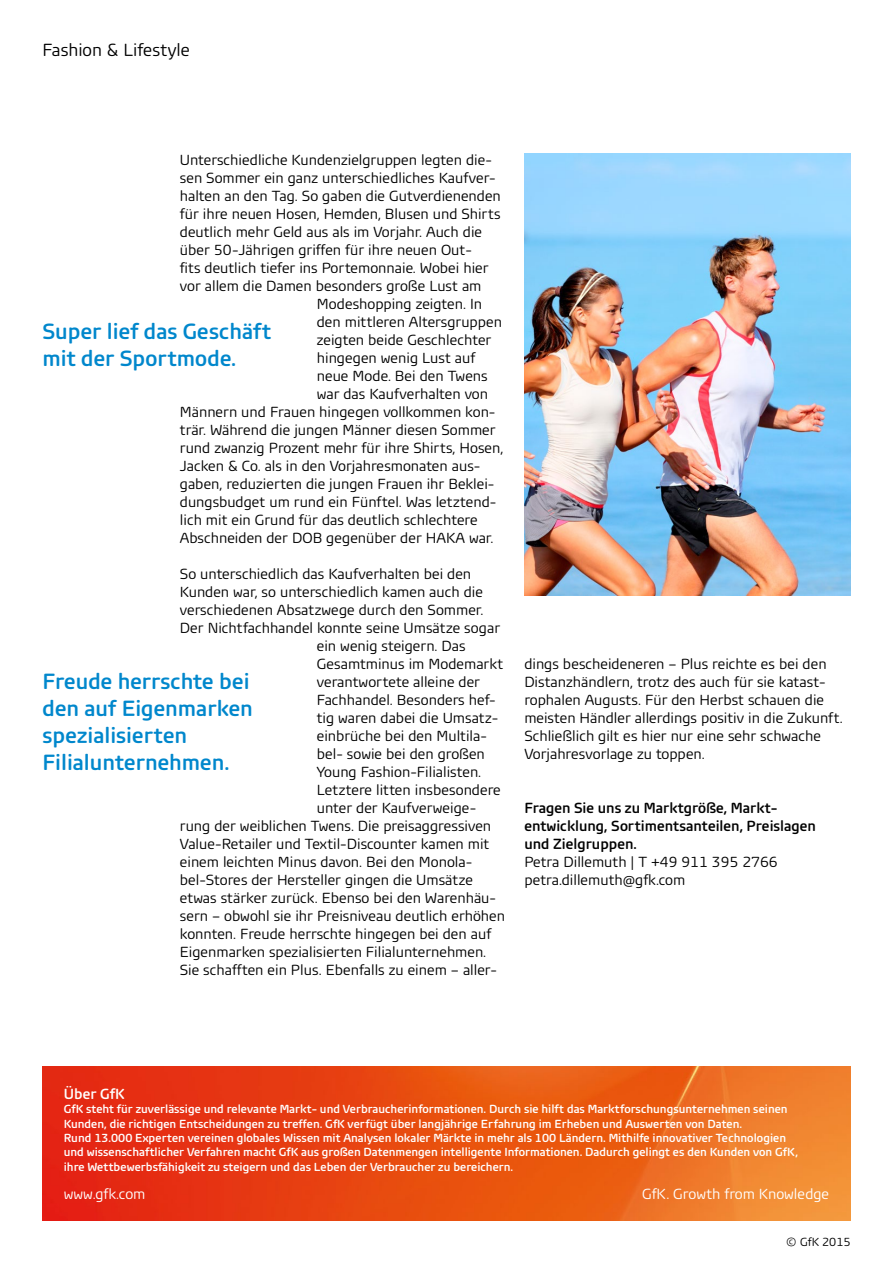
<style>
.page{position:relative;width:893px;height:1263px;background:#fff}
.page>*{position:absolute;margin:0;border:0;box-sizing:border-box;transform-origin:0 0}
.t1{font:700 22.5px/27px "Insightprint";color:#0087cc}
.t2{font:18px "Insightprint";color:#000}
.t3{font:15px/18px "Insightprint";color:#000}
.t4{font:700 15px/18px "Insightprint";color:#000}
.t5{font:15px "Insightprint";color:#fff}
.t6{font:700 15px "Insightprint";color:#fff}
.t7{font:700 12px/14.4px "Insightprint";color:#fff}
.t8{font:12px "Insightprint";color:#000}
</style>
<div class="page">
<img style="left:43px;top:1066px;width:807px;height:154px">
<img style="left:524px;top:153px;width:326px;height:442px">
<p class="t2" style="left:43px;top:39px;width:149px">Fashion &amp; Lifestyle</p>
<p class="t3" style="left:180px;top:150px;width:314px">Unterschiedliche Kundenzielgruppen legten die-</p>
<p class="t3" style="left:180px;top:168px;width:317px">sen Sommer ein ganz unterschiedliches Kaufver-</p>
<p class="t3" style="left:180px;top:186px;width:322px">halten an den Tag. So gaben die Gutverdienenden</p>
<p class="t3" style="left:180px;top:204px;width:322px">für ihre neuen Hosen, Hemden, Blusen und Shirts</p>
<p class="t3" style="left:180px;top:222px;width:304px">deutlich mehr Geld aus als im Vorjahr. Auch die</p>
<p class="t3" style="left:180px;top:240px;width:294px">über 50-Jährigen griffen für ihre neuen Out-</p>
<p class="t3" style="left:180px;top:258px;width:310px">fits deutlich tiefer ins Portemonnaie. Wobei hier</p>
<p class="t3" style="left:180px;top:276px;width:303px">vor allem die Damen besonders große Lust am</p>
<p class="t3" style="left:317px;top:294px;width:167px">Modeshopping zeigten. In</p>
<p class="t3" style="left:317px;top:312px;width:187px">den mittleren Altersgruppen</p>
<p class="t3" style="left:317px;top:330px;width:176px">zeigten beide Geschlechter</p>
<p class="t3" style="left:317px;top:348px;width:160px">hingegen wenig Lust auf</p>
<p class="t3" style="left:317px;top:366px;width:172px">neue Mode. Bei den Twens</p>
<p class="t3" style="left:317px;top:384px;width:173px">war das Kaufverhalten von</p>
<p class="t3" style="left:180px;top:402px;width:317px">Männern und Frauen hingegen vollkommen kon-</p>
<p class="t3" style="left:180px;top:420px;width:317px">trär. Während die jungen Männer diesen Sommer</p>
<p class="t3" style="left:180px;top:438px;width:325px">rund zwanzig Prozent mehr für ihre Shirts, Hosen,</p>
<p class="t3" style="left:180px;top:456px;width:302px">Jacken &amp; Co. als in den Vorjahresmonaten aus-</p>
<p class="t3" style="left:180px;top:474px;width:316px">gaben, reduzierten die jungen Frauen ihr Beklei-</p>
<p class="t3" style="left:180px;top:492px;width:318px">dungsbudget um rund ein Fünftel. Was letztend-</p>
<p class="t3" style="left:180px;top:510px;width:299px">lich mit ein Grund für das deutlich schlechtere</p>
<p class="t3" style="left:180px;top:528px;width:315px">Abschneiden der DOB gegenüber der HAKA war.</p>
<p class="t3" style="left:180px;top:564px;width:293px">So unterschiedlich das Kaufverhalten bei den</p>
<p class="t3" style="left:180px;top:582px;width:305px">Kunden war, so unterschiedlich kamen auch die</p>
<p class="t3" style="left:180px;top:600px;width:305px">verschiedenen Absatzwege durch den Sommer.</p>
<p class="t3" style="left:180px;top:618px;width:322px">Der Nichtfachhandel konnte seine Umsätze sogar</p>
<p class="t3" style="left:317px;top:636px;width:150px">ein wenig steigern. Das</p>
<p class="t3" style="left:317px;top:654px;width:188px">Gesamtminus im Modemarkt</p>
<p class="t3" style="left:317px;top:672px;width:165px">verantwortete alleine der</p>
<p class="t3" style="left:317px;top:690px;width:181px">Fachhandel. Besonders hef-</p>
<p class="t3" style="left:317px;top:708px;width:181px">tig waren dabei die Umsatz-</p>
<p class="t3" style="left:317px;top:726px;width:172px">einbrüche bei den Multila-</p>
<p class="t3" style="left:317px;top:744px;width:170px">bel- sowie bei den großen</p>
<p class="t3" style="left:317px;top:762px;width:166px">Young Fashion-Filialisten.</p>
<p class="t3" style="left:317px;top:780px;width:185px">Letztere litten insbesondere</p>
<p class="t3" style="left:317px;top:798px;width:161px">unter der Kaufverweige-</p>
<p class="t3" style="left:180px;top:816px;width:313px">rung der weiblichen Twens. Die preisaggressiven</p>
<p class="t3" style="left:180px;top:834px;width:311px">Value-Retailer und Textil-Discounter kamen mit</p>
<p class="t3" style="left:180px;top:852px;width:294px">einem leichten Minus davon. Bei den Monola-</p>
<p class="t3" style="left:180px;top:870px;width:295px">bel-Stores der Hersteller gingen die Umsätze</p>
<p class="t3" style="left:180px;top:888px;width:318px">etwas stärker zurück. Ebenso bei den Warenhäu-</p>
<p class="t3" style="left:180px;top:906px;width:327px">sern – obwohl sie ihr Preisniveau deutlich erhöhen</p>
<p class="t3" style="left:180px;top:924px;width:313px">konnten. Freude herrschte hingegen bei den auf</p>
<p class="t3" style="left:180px;top:942px;width:308px">Eigenmarken spezialisierten Filialunternehmen.</p>
<p class="t3" style="left:180px;top:960px;width:319px">Sie schafften ein Plus. Ebenfalls zu einem – aller-</p>
<h1 class="t1" style="left:43px;top:318px;width:230px">Super lief das Geschäft mit der Sportmode.</h1>
<h1 class="t1" style="left:43px;top:668px;width:212px">Freude herrschte bei den auf Eigenmarken spezialisierten<br>Filialunternehmen.</h1>
<p class="t3" style="left:524px;top:654px;width:320px">dings bescheideneren – Plus reichte es bei den Distanzhändlern, trotz des auch für sie katast&shy;rophalen Augusts. Für den Herbst schauen die meisten Händler allerdings positiv in die Zukunft.<br>Schließlich gilt es hier nur eine sehr schwache Vorjahresvorlage zu toppen.</p>
<p class="t4" style="left:524px;top:798px;width:293px">Fragen Sie uns zu Marktgröße, Markt&shy;entwicklung, Sortimentsanteilen, Preislagen und Zielgruppen.</p>
<p class="t3" style="left:524px;top:852px;width:255px">Petra Dillemuth | T +49 911 395 2766 petra.dillemuth@gfk.com</p>
<p class="t6" style="left:64px;top:1084px;width:62px">Über GfK</p>
<p class="t7" style="left:64px;top:1102px;width:736px">GfK steht für zuverlässige und relevante Markt- und Verbraucherinformationen. Durch sie hilft das Marktforschungsunternehmen seinen Kunden, die richtigen Entscheidungen zu treffen. GfK verfügt über langjährige Erfahrung im Erheben und Auswerten von Daten.<br>Rund 13.000 Experten vereinen globales Wissen mit Analysen lokaler Märkte in mehr als 100 Ländern. Mithilfe innovativer Technologien und wissenschaftlicher Verfahren macht GfK aus großen Datenmengen intelligente Informationen. Dadurch gelingt es den Kunden von GfK, ihre Wettbewerbsfähigkeit zu steigern und das Leben der Verbraucher zu bereichern.</p>
<p class="t5" style="left:64px;top:1185px;width:83px">www.gfk.com</p>
<p class="t5" style="left:642px;top:1185px;width:189px">GfK. Growth from Knowledge</p>
<p class="t8" style="left:786px;top:1235px;width:66px">© GfK 2015</p>
</div>
